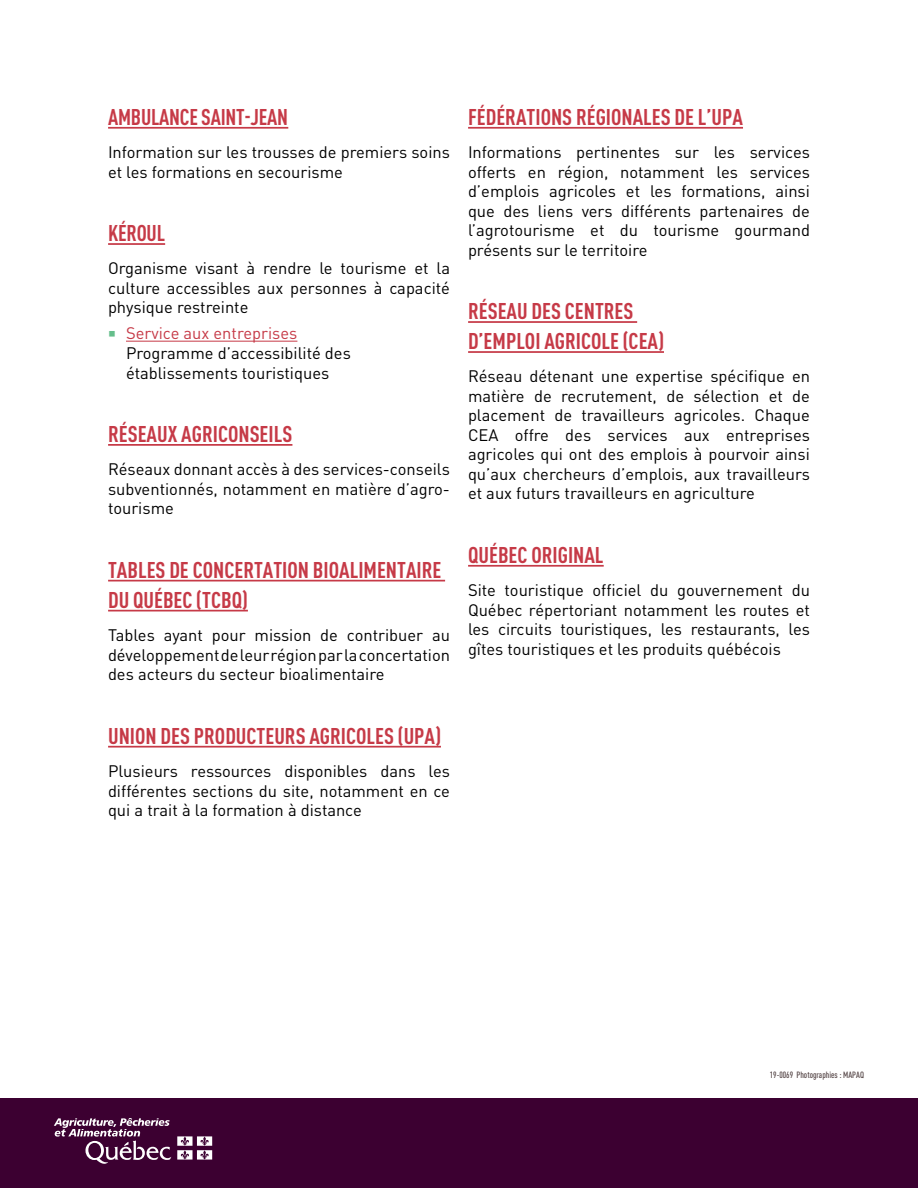
<style>
.page{position:relative;width:918px;height:1188px;background:#fff}
.page>*{position:absolute;margin:0;border:0;box-sizing:border-box;transform-origin:0 0}
.Lien{font:700 condensed 22.5px/30px "DINOT";color:#c63a47}
.t1{font:16.5px/19.5px "DINOT";color:#000;text-align:justify}
.t2{font:500 condensed 9px "DINOT";color:#4f3f40}
.s1{color:#c63a47}
</style>
<div class="page">
<div style="left:0;top:1098px;width:918px;height:90px;background:#3c0031"></div>
<hr style="left:108px;top:127px;width:180px;height:2px;background:#c63a47">
<hr style="left:108px;top:243px;width:57px;height:2px;background:#c63a47">
<hr style="left:126px;top:341px;width:171px;height:1px;background:#c63a47">
<hr style="left:108px;top:444px;width:184px;height:2px;background:#c63a47">
<hr style="left:108px;top:580px;width:337px;height:1px;background:#c63a47">
<hr style="left:108px;top:610px;width:140px;height:1px;background:#c63a47">
<hr style="left:108px;top:746px;width:333px;height:2px;background:#c63a47">
<hr style="left:468px;top:127px;width:275px;height:2px;background:#c63a47">
<hr style="left:468px;top:321px;width:169px;height:2px;background:#c63a47">
<hr style="left:468px;top:351px;width:196px;height:2px;background:#c63a47">
<hr style="left:468px;top:565px;width:136px;height:2px;background:#c63a47">
<svg style="left:54px;top:1118px;width:117px;height:46px"></svg>
<svg style="left:177px;top:1136px;width:35px;height:24px"></svg>
<p class="Lien" style="left:108px;top:102px;width:182px">AMBULANCE SAINT-JEAN</p>
<p class="t1" style="left:108px;top:142px;width:344px">Information sur les trousses de premiers soins et les formations en secourisme</p>
<p class="Lien" style="left:108px;top:218px;width:58px">KÉROUL</p>
<p class="t1" style="left:108px;top:258px;width:344px">Organisme visant à rendre le tourisme et la culture accessibles aux personnes à capacité physique restreinte</p>
<p class="t1" style="left:126px;top:322px;width:226px;text-align:left"><span class="s1">Service aux entreprises<br></span>Programme d’accessibilité des établissements touristiques</p>
<p class="Lien" style="left:108px;top:419px;width:186px">RÉSEAUX AGRICONSEILS</p>
<p class="t1" style="left:108px;top:459px;width:344px">Réseaux donnant accès à des services-conseils subventionnés, notamment en matière d’agro&shy;tourisme</p>
<p class="Lien" style="left:108px;top:555px;width:335px">TABLES DE CONCERTATION BIOALIMENTAIRE<br>DU QUÉBEC (TCBQ)</p>
<p class="t1" style="left:108px;top:625px;width:344px">Tables ayant pour mission de contribuer au développement de leur région par la concertation des acteurs du secteur bioalimentaire</p>
<p class="Lien" style="left:108px;top:721px;width:334px">UNION DES PRODUCTEURS AGRICOLES (UPA)</p>
<p class="t1" style="left:108px;top:761px;width:344px">Plusieurs ressources disponibles dans les différentes sections du site, notamment en ce qui a trait à la formation à distance</p>
<p class="Lien" style="left:468px;top:102px;width:276px">FÉDÉRATIONS RÉGIONALES DE L’UPA</p>
<p class="t1" style="left:468px;top:142px;width:344px">Informations pertinentes sur les services offerts en région, notamment les services d’emplois agricoles et les formations, ainsi que des liens vers différents partenaires de l’agrotourisme et du tourisme gourmand présents sur le territoire</p>
<p class="Lien" style="left:468px;top:296px;width:197px">RÉSEAU DES CENTRES<br>D’EMPLOI AGRICOLE (CEA)</p>
<p class="t1" style="left:468px;top:366px;width:344px">Réseau détenant une expertise spécifique en matière de recrutement, de sélection et de placement de travailleurs agricoles. Chaque CEA offre des services aux entreprises agricoles qui ont des emplois à pourvoir ainsi qu’aux chercheurs d’emplois, aux travailleurs et aux futurs travailleurs en agriculture</p>
<p class="Lien" style="left:468px;top:540px;width:137px">QUÉBEC ORIGINAL</p>
<p class="t1" style="left:468px;top:580px;width:344px">Site touristique officiel du gouvernement du Québec répertoriant notamment les routes et les circuits touristiques, les restaurants, les gîtes touristiques et les produits québécois</p>
<p class="t2" style="left:770px;top:1069px;width:96px">19-0069 Photographies : MAPAQ</p>
</div>
